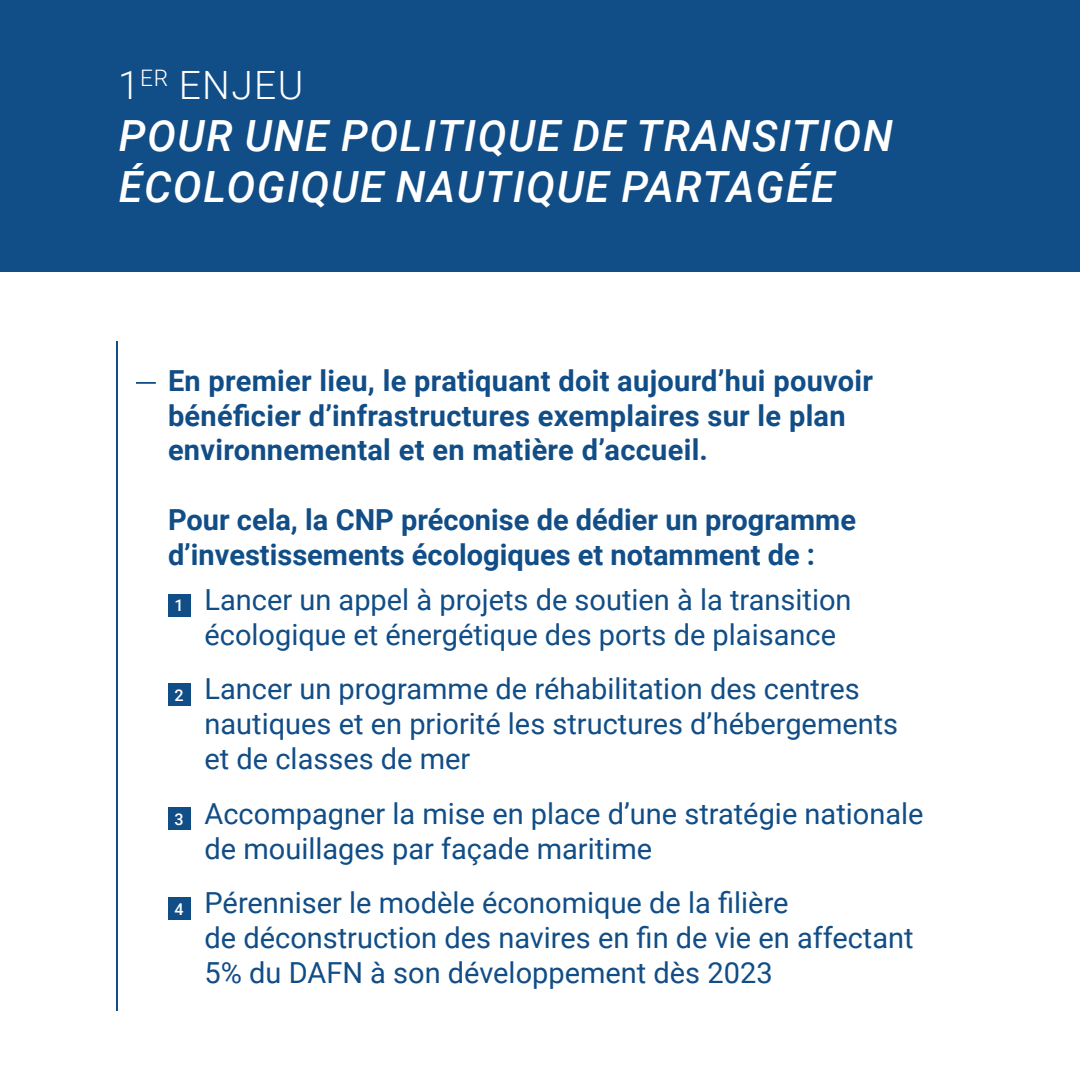
<style>
.page{position:relative;width:1080px;height:1080px;background:#fff}
.page>*{position:absolute;margin:0;border:0;box-sizing:border-box;transform-origin:0 0}
.t1{font:italic 500 43px/51.6px "Roboto";letter-spacing:.035em;color:#fff}
.t2{font:300 39px "Roboto";letter-spacing:.035em;color:#fff}
.t3{font:29px/34.8px "Roboto";color:#114d86}
.t4{font:700 29px/34.8px "Roboto";letter-spacing:.01em;color:#114d86}
.s1{font-weight:500;font-size:16.2px;color:#fff}
</style>
<div class="page">
<div style="left:0;top:0;width:1080px;height:272px;background:#114d86"></div>
<hr style="left:116px;top:341px;width:2px;height:670px;background:#114d86">
<div style="left:168px;top:594px;width:22px;height:22px;background:#114d86"></div>
<div style="left:168px;top:684px;width:22px;height:22px;background:#114d86"></div>
<div style="left:168px;top:807px;width:22px;height:23px;background:#114d86"></div>
<div style="left:168px;top:898px;width:22px;height:22px;background:#114d86"></div>
<hr style="left:136px;top:382px;width:20px;height:2px;background:#114d86">
<h2 class="t2" style="left:118px;top:58px;width:187px">1<sup>ER</sup> ENJEU</h2>
<h1 class="t1" style="left:119px;top:108px;width:776px">POUR UNE POLITIQUE DE TRANSITION<br>ÉCOLOGIQUE NAUTIQUE PARTAGÉE</h1>
<p class="t4" style="left:168px;top:362px;width:707px">En premier lieu, le pratiquant doit aujourd’hui pouvoir bénéficier d’infrastructures exemplaires sur le plan environnemental et en matière d’accueil.</p>
<p class="t4" style="left:168px;top:501px;width:690px">Pour cela, la CNP préconise de dédier un programme d’investissements écologiques et notamment de :</p>
<p class="t3" style="left:174px;top:581px;width:679px;text-align:center"><span class="s1">1</span> Lancer un appel à projets de soutien à la transition écologique et énergétique des ports de plaisance</p>
<p class="t3" style="left:204px;top:671px;width:695px;text-indent:-30px"><span class="s1">2</span> Lancer un programme de réhabilitation des centres nautiques et en priorité les structures d’hébergements et de classes de mer</p>
<p class="t3" style="left:205px;top:795px;width:721px;text-indent:-30px"><span class="s1">3</span> Accompagner la mise en place d’une stratégie nationale de mouillages par façade maritime</p>
<p class="t3" style="left:205px;top:885px;width:711px;text-indent:-30px"><span class="s1">4</span> Pérenniser le modèle économique de la filière<br>de déconstruction des navires en fin de vie en affectant<br>5% du DAFN à son développement dès 2023</p>
</div>
